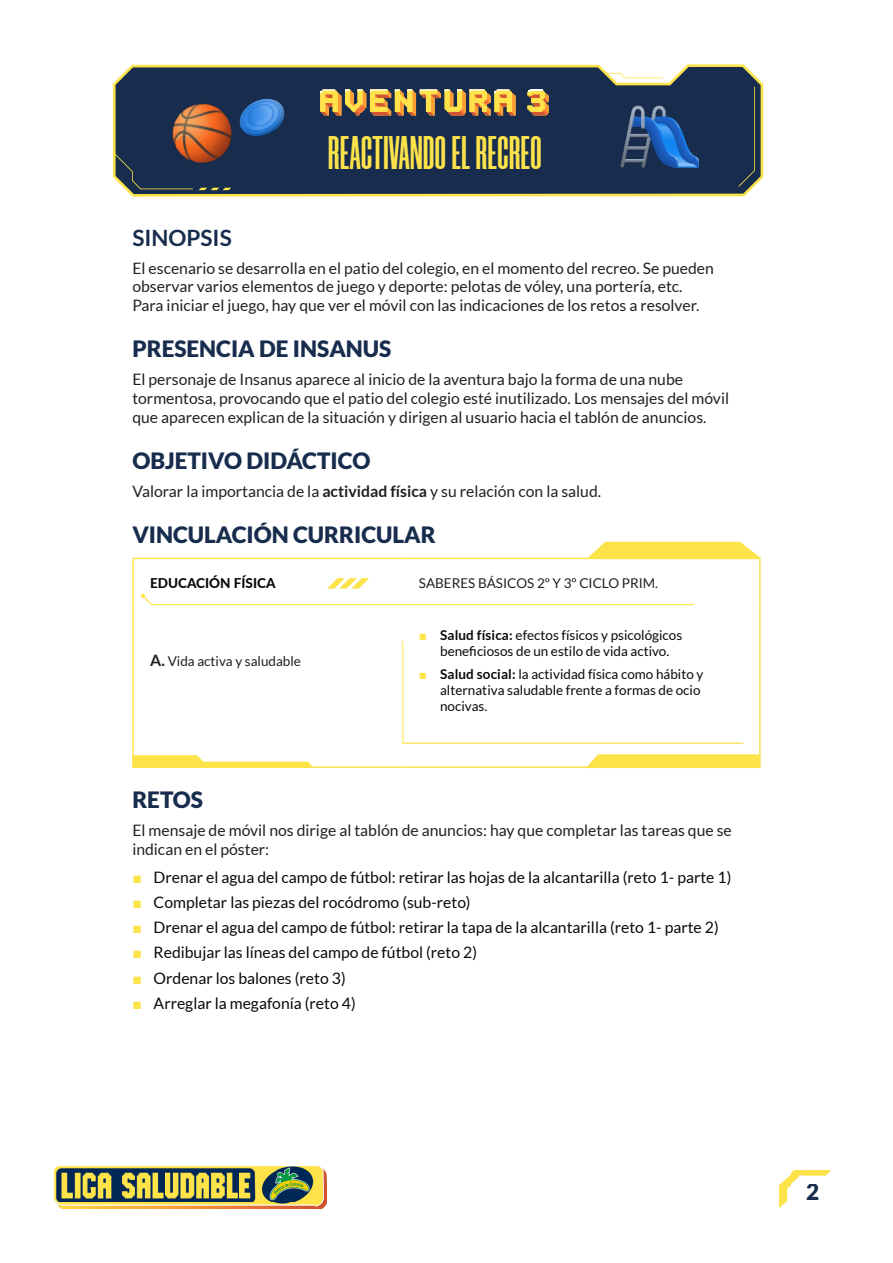
<style>
.page{position:relative;width:893px;height:1263px;background:#fff}
.page>*{position:absolute;margin:0;border:0;box-sizing:border-box;transform-origin:0 0}
.Encabezado{font:700 46.8px "Morganite";letter-spacing:.01em;color:#fde34a}
.Titulares{font:900 22.5px "Lato";color:#182d4d}
.Titulares-2{font:700 22.5px "Lato";color:#182d4d}
.Cuerpo_de_texto{font:15.75px/18.9px "Lato";color:#231f20}
.t1{font:15.75px "Lato";color:#0a0a0a}
.t2{font:13.5px/16.2px "Lato";color:#0a0a0a}
.cuerpo_texto_tabla{font:13.5px "Lato";color:#231f20}
.Titular_tabla_final{font:800 13.5px "Lato";color:#0a0a0a}
.s1{font-weight:700}
.s2{font-weight:700;font-size:15.75px}
.s3{font-family:"Arial";color:#fde34a}
</style>
<div class="page">
<img style="left:779px;top:1172px;width:13px;height:36px">
<img style="left:792px;top:1170px;width:13px;height:14px">
<img style="left:805px;top:1170px;width:26px;height:6px">
<img style="left:54px;top:1166px;width:273px;height:43px">
<svg style="left:113px;top:64px;width:650px;height:133px;background:#304154"></svg>
<svg style="left:114px;top:153px;width:79px;height:36px;background:#304152"></svg>
<svg style="left:606px;top:73px;width:57px;height:5px"></svg>
<svg style="left:738px;top:87px;width:17px;height:100px;background:#24374c"></svg>
<svg style="left:199px;top:188px;width:32px;height:2px"></svg>
<img style="left:621px;top:98px;width:80px;height:74px">
<img style="left:157px;top:88px;width:92px;height:92px">
<img style="left:236px;top:91px;width:53px;height:53px">
<svg style="left:320px;top:89px;width:196px;height:27px;background:#b3924a"></svg>
<svg style="left:527px;top:89px;width:22px;height:26px"></svg>
<hr style="left:132px;top:558px;width:270px;height:1px;background:#fde34a">
<hr style="left:132px;top:559px;width:2px;height:48px;background:#fde34a">
<hr style="left:402px;top:558px;width:359px;height:1px;background:#fde34a">
<hr style="left:759px;top:559px;width:2px;height:48px;background:#fde34a">
<hr style="left:132px;top:607px;width:2px;height:159px;background:#fde34a">
<hr style="left:759px;top:607px;width:2px;height:159px;background:#fde34a">
<hr style="left:132px;top:766px;width:270px;height:2px;background:#fde34a">
<hr style="left:402px;top:766px;width:359px;height:2px;background:#fde34a">
<svg style="left:327px;top:578px;width:42px;height:10px"></svg>
<svg style="left:402px;top:639px;width:343px;height:105px"></svg>
<svg style="left:141px;top:594px;width:552px;height:11px"></svg>
<svg style="left:587px;top:542px;width:174px;height:16px;background:#fde65e"></svg>
<svg style="left:586px;top:754px;width:173px;height:13px;background:#fde455"></svg>
<svg style="left:132px;top:755px;width:181px;height:13px"></svg>
<p class="Encabezado" style="left:328px;top:129px;width:215px">REACTIVANDO EL RECREO</p>
<p class="Titulares-2" style="left:132px;top:225px;width:101px">SINOPSIS</p>
<p class="Cuerpo_de_texto" style="left:132px;top:258px;width:583px">El escenario se desarrolla en el patio del colegio, en el momento del recreo. Se pueden observar varios elementos de juego y deporte: pelotas de vóley, una portería, etc.</p>
<p class="Cuerpo_de_texto" style="left:132px;top:296px;width:568px">Para iniciar el juego, hay que ver el móvil con las indicaciones de los retos a resolver.</p>
<p class="Titulares" style="left:132px;top:336px;width:261px">PRESENCIA DE INSANUS</p>
<p class="Cuerpo_de_texto" style="left:132px;top:370px;width:598px">El personaje de Insanus aparece al inicio de la aventura bajo la forma de una nube tormentosa, provocando que el patio del colegio esté inutilizado. Los mensajes del móvil que aparecen explican de la situación y dirigen al usuario hacia el tablón de anuncios.</p>
<p class="Titulares" style="left:132px;top:447px;width:240px">OBJETIVO DIDÁCTICO</p>
<p class="Cuerpo_de_texto" style="left:132px;top:481px;width:470px">Valorar la importancia de la <span class="s1">actividad física</span> y su relación con la salud.</p>
<p class="Titulares" style="left:132px;top:521px;width:305px">VINCULACIÓN CURRICULAR</p>
<p class="Titular_tabla_final" style="left:150px;top:573px;width:127px">EDUCACIÓN FÍSICA</p>
<p class="cuerpo_texto_tabla" style="left:419px;top:576px;width:241px">SABERES BÁSICOS 2º Y 3º CICLO PRIM.</p>
<p class="cuerpo_texto_tabla" style="left:150px;top:653px;width:152px"><span class="s2">A.</span> Vida activa y saludable</p>
<p class="t2" style="left:440px;top:627px;width:244px;text-indent:-21px"><span class="s3">■</span> <span class="s1">Salud física:</span> efectos físicos y psicológicos beneficiosos de un estilo de vida activo.</p>
<p class="t2" style="left:440px;top:665px;width:265px;text-indent:-21px"><span class="s3">■</span> <span class="s1">Salud social:</span> la actividad física como hábito y alternativa saludable frente a formas de ocio nocivas.</p>
<p class="Titulares" style="left:132px;top:786px;width:72px">RETOS</p>
<p class="Cuerpo_de_texto" style="left:132px;top:820px;width:601px">El mensaje de móvil nos dirige al tablón de anuncios: hay que completar las tareas que se indican en el póster:</p>
<p class="t1" style="left:132px;top:868px;width:601px"><span class="s3">■</span> Drenar el agua del campo de fútbol: retirar las hojas de la alcantarilla (reto 1- parte 1)</p>
<p class="t1" style="left:132px;top:893px;width:340px"><span class="s3">■</span> Completar las piezas del rocódromo (sub-reto)</p>
<p class="t1" style="left:132px;top:919px;width:588px"><span class="s3">■</span> Drenar el agua del campo de fútbol: retirar la tapa de la alcantarilla (reto 1- parte 2)</p>
<p class="t1" style="left:132px;top:944px;width:346px"><span class="s3">■</span> Redibujar las líneas del campo de fútbol (reto 2)</p>
<p class="t1" style="left:132px;top:969px;width:215px"><span class="s3">■</span> Ordenar los balones (reto 3)</p>
<p class="t1" style="left:132px;top:994px;width:225px"><span class="s3">■</span> Arreglar la megafonía (reto 4)</p>
<h2 class="Titulares" style="left:806px;top:1179px;width:15px">2</h2>
</div>
